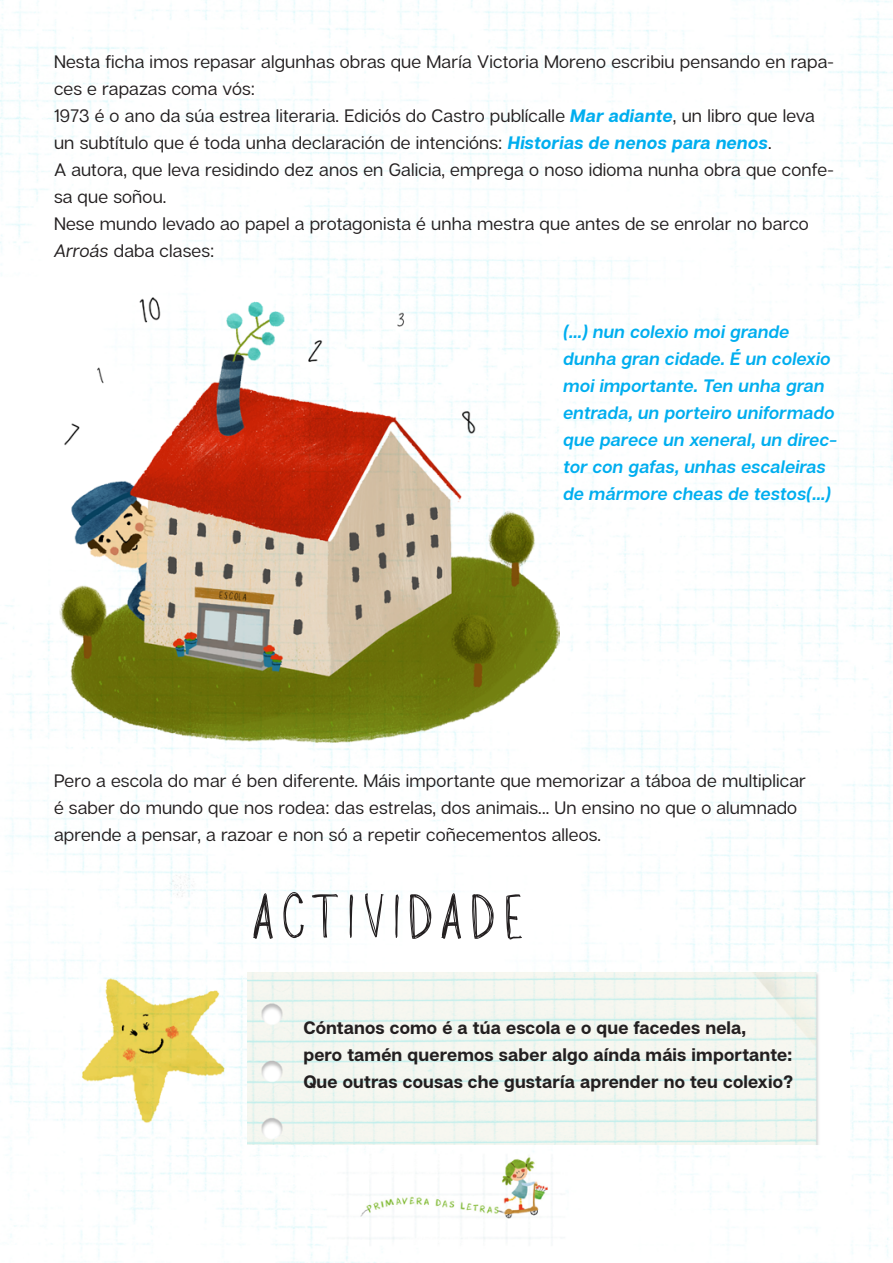
<style>
.page{position:relative;width:893px;height:1263px;background:#fff}
.page>*{position:absolute;margin:0;border:0;box-sizing:border-box;transform-origin:0 0}
.t1{font:700 54px "Louisville";letter-spacing:.1em;color:#231f20}
.t2{font:18px/27px "Articulat C Fv 2 Text";letter-spacing:.01em;color:#231f20}
.t3{font:italic 600 18px/27px "Articulat C Fv 2";letter-spacing:.01em;color:#00aeef}
.t4{font:700 18px "Articulat C Fv 2";letter-spacing:.01em;color:#231f20}
.s1{font-family:"Articulat C Fv 2";font-weight:700;font-style:italic;color:#00aeef}
.s2{font-style:italic}
</style>
<div class="page">
<img style="left:0;top:0;width:893px;height:1263px">
<img style="left:247px;top:972px;width:603px;height:172px">
<img style="left:887px;top:881px;width:6px;height:270px">
<img style="left:54px;top:961px;width:184px;height:187px">
<img style="left:59px;top:297px;width:501px;height:445px">
<p class="t2" style="left:54px;top:49px;width:781px">Nesta ficha imos repasar algunhas obras que María Victoria Moreno escribiu pensando en rapa&shy;ces e rapazas coma vós:</p>
<p class="t2" style="left:54px;top:103px;width:762px">1973 é o ano da súa estrea literaria. Ediciós do Castro publícalle <span class="s1">Mar adiante</span>, un libro que leva un subtítulo que é toda unha declaración de intencións: <span class="s1">Historias de nenos para nenos</span>.</p>
<p class="t2" style="left:54px;top:157px;width:781px">A autora, que leva residindo dez anos en Galicia, emprega o noso idioma nunha obra que confe&shy;sa que soñou.</p>
<p class="t2" style="left:54px;top:211px;width:756px">Nese mundo levado ao papel a protagonista é unha mestra que antes de se enrolar no barco<br><span class="s2">Arroás</span> daba clases:</p>
<p class="t3" style="left:563px;top:319px;width:276px">(...) nun colexio moi grande dunha gran cidade. É un colexio moi importante. Ten unha gran entrada, un porteiro uniformado que parece un xeneral, un direc&shy;tor con gafas, unhas escaleiras de mármore cheas de testos(...)</p>
<p class="t2" style="left:54px;top:768px;width:754px">Pero a escola do mar é ben diferente. Máis importante que memorizar a táboa de multiplicar é saber do mundo que nos rodea: das estrelas, dos animais... Un ensino no que o alumnado aprende a pensar, a razoar e non só a repetir coñecementos alleos.</p>
<p class="t1" style="left:247px;top:887px;width:275px">ACTIVIDADE</p>
<p class="t4" style="left:303px;top:1016px;width:444px">Cóntanos como é a túa escola e o que facedes nela,</p>
<p class="t4" style="left:303px;top:1043px;width:491px">pero tamén queremos saber algo aínda máis importante:</p>
<p class="t4" style="left:303px;top:1070px;width:492px">Que outras cousas che gustaría aprender no teu colexio?</p>
</div>
